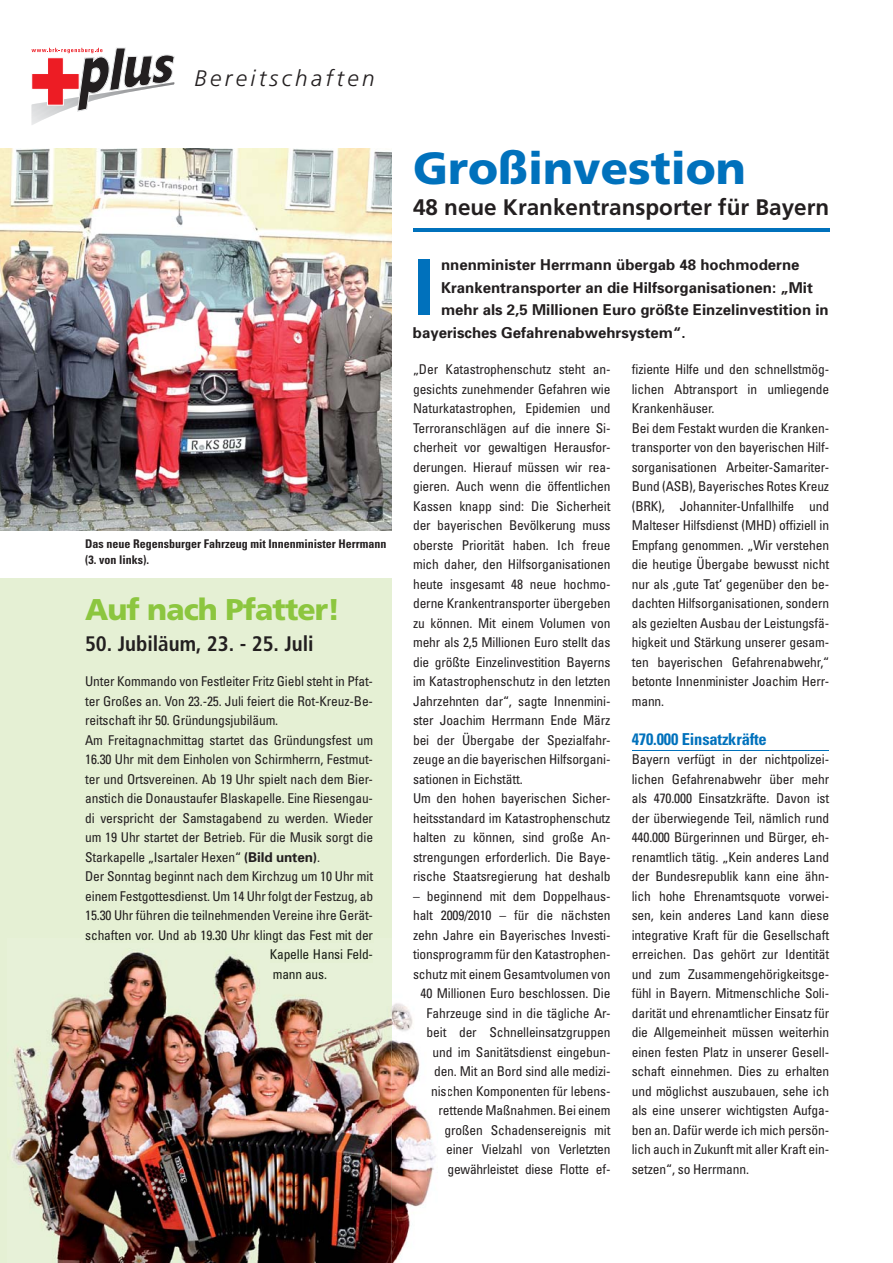
<style>
.page{position:relative;width:893px;height:1263px;background:#fff}
.page>*{position:absolute;margin:0;border:0;box-sizing:border-box;transform-origin:0 0}
.t1{font:700 77.4px "Univers";color:#0071bc}
.t2{font:900 45px "Frutiger";color:#0071bc}
.t3{font:900 30px "Frutiger";letter-spacing:-.03em;color:#8cc63f}
.t4{font:700 22.5px "Frutiger";color:#231f20}
.t5{font:italic 300 22.5px "Frutiger";letter-spacing:.15em;color:#231f20}
.t6{font:700 condensed 21px "Frutiger";color:#231f20}
.t7{font:700 condensed 16.5px "Univers";letter-spacing:-.01em;color:#0071bc}
.t8{font:700 15px "Univers";color:#231f20}
.t9{font:condensed 13.5px/19.5px "Univers";letter-spacing:-.01em;color:#231f20}
.t10{font:condensed 13.5px/19.5px "Univers";letter-spacing:-.01em;color:#181c16;text-align:justify}
.t11{font:700 condensed 12px/16.5px "Univers";color:#231f20}
.s1{font-weight:700;font-stretch:normal}
</style>
<div class="page">
<hr style="left:413px;top:228px;width:416px;height:3px;background:#0071bc">
<img style="left:0;top:149px;width:392px;height:381px">
<div style="left:0;top:578px;width:392px;height:685px;background:#e5f0d4"></div>
<hr style="left:632px;top:750px;width:196px;height:1px;background:#0071bc">
<img style="left:11px;top:951px;width:425px;height:312px">
<img style="left:413px;top:951px;width:23px;height:11px">
<img style="left:414px;top:969px;width:22px;height:10px">
<img style="left:421px;top:989px;width:15px;height:10px">
<img style="left:428px;top:1008px;width:8px;height:12px">
<img style="left:428px;top:1027px;width:8px;height:13px">
<svg style="left:434px;top:1047px;width:2px;height:12px"></svg>
<img style="left:432px;top:1086px;width:4px;height:12px">
<img style="left:271px;top:951px;width:101px;height:11px">
<img style="left:274px;top:972px;width:52px;height:7px">
<svg style="left:31px;top:47px;width:144px;height:78px"></svg>
<h3 class="t5" style="left:194px;top:69px;width:182px">Bereitschaften</h3>
<p class="t11" style="left:85px;top:537px;width:303px">Das neue Regensburger Fahrzeug mit Innenminister Herrmann (3. von links).</p>
<h3 class="t3" style="left:85px;top:597px;width:257px">Auf nach Pfatter!</h3>
<h3 class="t6" style="left:85px;top:635px;width:230px">50. Jubiläum, 23. - 25. Juli</h3>
<p class="t9" style="left:85px;top:673px;width:289px">Unter Kommando von Festleiter Fritz Giebl steht in Pfat&shy;ter Großes an. Von 23.-25. Juli feiert die Rot-Kreuz-Be&shy;reitschaft ihr 50. Gründungsjubiläum.<br>Am Freitagnachmittag startet das Gründungsfest um 16.30 Uhr mit dem Einholen von Schirmherrn, Festmut&shy;ter und Ortsvereinen. Ab 19 Uhr spielt nach dem Bier&shy;anstich die Donaustaufer Blaskapelle. Eine Riesengau&shy;di verspricht der Samstagabend zu werden. Wieder um 19 Uhr startet der Betrieb. Für die Musik sorgt die Starkapelle „Isartaler Hexen“ <span class="s1">(Bild unten)</span>.<br>Der Sonntag beginnt nach dem Kirchzug um 10 Uhr mit einem Festgottesdienst. Um 14 Uhr folgt der Festzug, ab 15.30 Uhr führen die teilnehmenden Vereine ihre Gerät-</p>
<p class="t10" style="left:270px;top:926px;width:105px;text-indent:-184px">schaften vor. Und ab 19.30 Uhr klingt das Fest mit der Kapelle Hansi Feld&shy;mann aus.</p>
<h2 class="t2" style="left:413px;top:150px;width:334px">Großinvestion</h2>
<h3 class="t4" style="left:413px;top:198px;width:418px">48 neue Krankentransporter für Bayern</h3>
<p class="t8" style="left:441px;top:259px;width:360px">nnenminister Herrmann übergab 48 hochmoderne</p>
<p class="t8" style="left:441px;top:282px;width:373px">Krankentransporter an die Hilfsorganisationen: „Mit</p>
<p class="t8" style="left:441px;top:304px;width:389px">mehr als 2,5 Millionen Euro größte Einzelinvestition in</p>
<p class="t8" style="left:413px;top:327px;width:274px">bayerisches Gefahrenabwehrsystem“.</p>
<h1 class="t1" style="left:413px;top:259px;width:23px">I</h1>
<p class="t9" style="left:413px;top:361px;width:199px">„Der Katastrophenschutz steht an&shy;gesichts zunehmender Gefahren wie Naturkatastrophen, Epidemien und Terroranschlägen auf die innere Si&shy;cherheit vor gewaltigen Herausfor&shy;derungen. Hierauf müssen wir rea&shy;gieren. Auch wenn die öffentlichen Kassen knapp sind: Die Sicherheit der bayerischen Bevölkerung muss oberste Priorität haben. Ich freue mich daher, den Hilfsorganisationen heute insgesamt 48 neue hochmo&shy;derne Krankentransporter übergeben zu können. Mit einem Volumen von mehr als 2,5 Millionen Euro stellt das die größte Einzelinvestition Bayerns im Katastrophenschutz in den letzten Jahrzehnten dar“, sagte Innenmini&shy;ster Joachim Herrmann Ende März bei der Übergabe der Spezialfahr&shy;zeuge an die bayerischen Hilfsorgani&shy;sationen in Eichstätt.<br>Um den hohen bayerischen Sicher&shy;heitsstandard im Katastrophenschutz halten zu können, sind große An&shy;strengungen erforderlich. Die Baye&shy;rische Staatsregierung hat deshalb</p>
<p class="t9" style="left:413px;top:887px;width:199px;text-align:right">– beginnend mit dem Doppelhaus&shy;halt 2009/2010 – für die nächsten zehn Jahre ein Bayerisches Investi&shy;tionsprogramm für den Katastrophen&shy;schutz mit einem Gesamtvolumen von<br>40 Millionen Euro beschlossen. Die<br>Fahrzeuge sind in die tägliche Ar&shy;der Schnelleinsatzgruppen<br>und im Sanitätsdienst eingebun&shy;den. Mit an Bord sind alle medizi&shy;nischen Komponenten für lebens&shy;rettende Maßnahmen. Bei einem großen Schadensereignis mit<br>einer Vielzahl von Verletzten gewährleistet diese Flotte ef-</p>
<p class="t9" style="left:427px;top:1024px;width:21px">beit</p>
<p class="t9" style="left:632px;top:361px;width:199px">fiziente Hilfe und den schnellstmög&shy;lichen Abtransport in umliegende Krankenhäuser.<br>Bei dem Festakt wurden die Kranken&shy;transporter von den bayerischen Hilf&shy;sorganisationen Arbeiter-Samariter-Bund (ASB), Bayerisches Rotes Kreuz (BRK), Johanniter-Unfallhilfe und Malteser Hilfsdienst (MHD) offiziell in Empfang genommen. „Wir verstehen die heutige Übergabe bewusst nicht nur als ‚gute Tat‘ gegenüber den be&shy;dachten Hilfsorganisationen, sondern als gezielten Ausbau der Leistungsfä&shy;higkeit und Stärkung unserer gesam&shy;ten bayerischen Gefahrenabwehr,“ betonte Innenminister Joachim Herr&shy;mann.</p>
<p class="t7" style="left:632px;top:733px;width:137px">470.000 Einsatzkräfte</p>
<p class="t9" style="left:632px;top:751px;width:199px;text-align:justify">Bayern verfügt in der nichtpolizei&shy;lichen Gefahrenabwehr über mehr als 470.000 Einsatzkräfte. Davon ist der überwiegende Teil, nämlich rund 440.000 Bürgerinnen und Bürger, eh&shy;renamtlich tätig. „Kein anderes Land der Bundesrepublik kann eine ähn&shy;lich hohe Ehrenamtsquote vorwei&shy;sen, kein anderes Land kann diese integrative Kraft für die Gesellschaft erreichen. Das gehört zur Identität und zum Zusammengehörigkeitsge&shy;fühl in Bayern. Mitmenschliche Soli&shy;darität und ehrenamtlicher Einsatz für die Allgemeinheit müssen weiterhin einen festen Platz in unserer Gesell&shy;schaft einnehmen. Dies zu erhalten und möglichst auszubauen, sehe ich als eine unserer wichtigsten Aufga&shy;ben an. Dafür werde ich mich persön&shy;lich auch in Zukunft mit aller Kraft ein&shy;setzen“, so Herrmann.</p>
</div>
